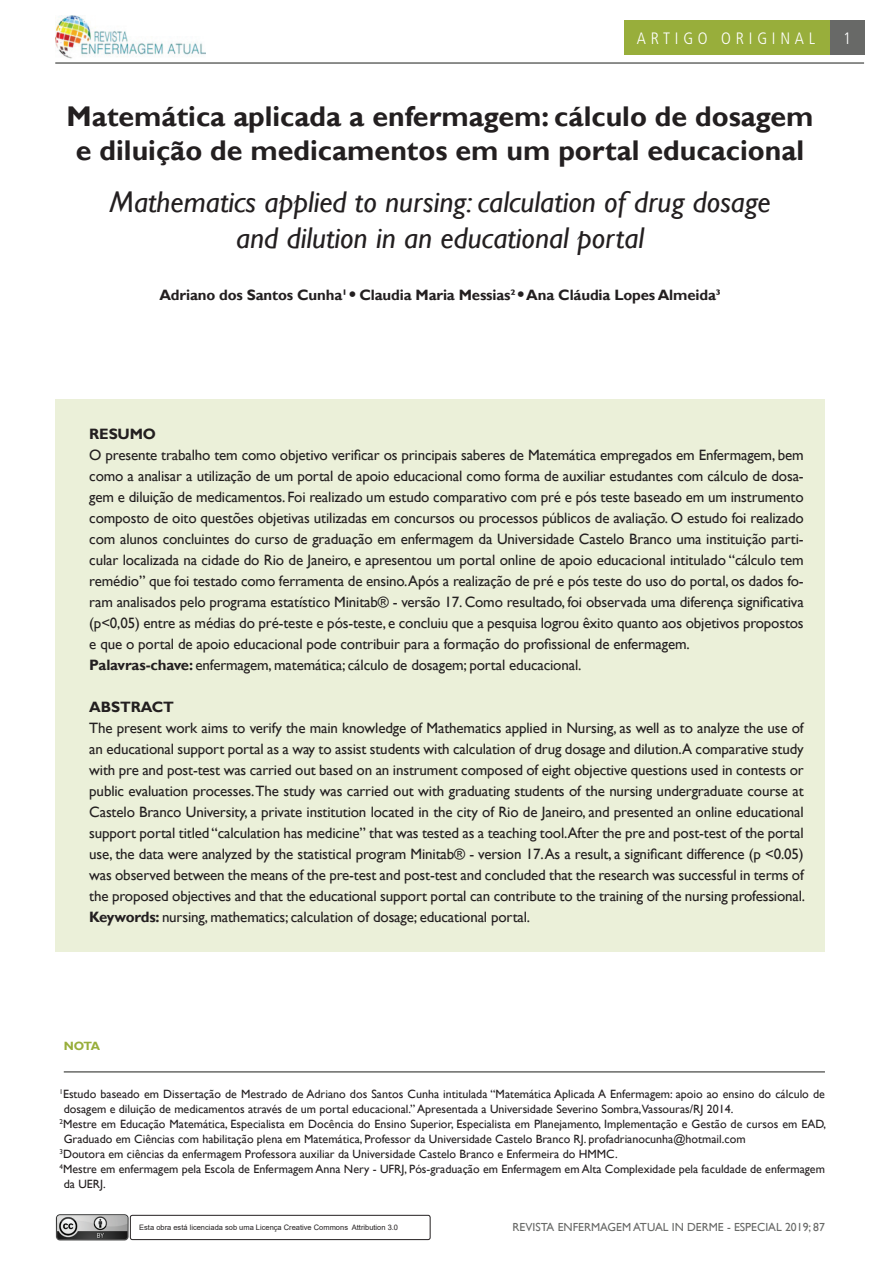
<style>
.page{position:relative;width:893px;height:1263px;background:#fff}
.page>*{position:absolute;margin:0;border:0;box-sizing:border-box;transform-origin:0 0}
._2_-_TIT_ABRE_2{font:italic 30px/36px "Gill Sans";color:#231f20;text-align:center}
._1_-_TIT_ABRE{font:700 28.5px/34.2px "Gill Sans";color:#231f20;text-align:center}
.t1{font:300 condensed 16.5px "Frutiger";letter-spacing:.29em;color:#fff}
.t2{font:15px/21px "Gill Sans";letter-spacing:-.01em;color:#231f20;text-align:justify}
.t3{font:700 15px "Gill Sans";letter-spacing:-.01em;color:#231f20}
.t4{font:12px/15px "Gill Sans";color:#231f20}
.t5{font:700 12px "Gill Sans";color:#98ae3b}
.t6{font:11.7px "Gill Sans";color:#686967}
.t7{font:7.5px "Arial";color:#231f20}
.s1{font-weight:700}
</style>
<div class="page">
<div style="left:624px;top:20px;width:206px;height:35px;background:#98ae3b"></div>
<hr style="left:55px;top:62px;width:809px;height:2px;background:#686967">
<img style="left:55px;top:16px;width:151px;height:43px">
<div style="left:830px;top:20px;width:34px;height:35px;background:#686967"></div>
<div style="left:130px;top:1215px;width:300px;height:25px;border:1px solid #231f20;border-radius:2px"></div>
<img style="left:55px;top:1214px;width:74px;height:27px">
<div style="left:55px;top:399px;width:770px;height:552px;background:#ebf0d9"></div>
<hr style="left:64px;top:1071px;width:761px;height:1px;background:#686967">
<p class="t1" style="left:637px;top:29px;width:180px">ARTIGO ORIGINAL</p>
<p class="_1_-_TIT_ABRE" style="left:67px;top:100px;width:748px">Matemática aplicada a enfermagem: cálculo de dosagem e diluição de medicamentos em um portal educacional</p>
<p class="_2_-_TIT_ABRE_2" style="left:110px;top:184px;width:662px">Mathematics applied to nursing: calculation of drug dosage and dilution in an educational portal</p>
<p class="t3" style="left:159px;top:285px;width:563px">Adriano dos Santos Cunha¹ ● Claudia Maria Messias² ● Ana Cláudia Lopes Almeida³</p>
<p class="t1" style="left:843px;top:29px;width:9px">1</p>
<p class="t3" style="left:89px;top:425px;width:68px">RESUMO</p>
<p class="t2" style="left:89px;top:445px;width:716px">O presente trabalho tem como objetivo verificar os principais saberes de Matemática empregados em Enfermagem, bem como a analisar a utilização de um portal de apoio educacional como forma de auxiliar estudantes com cálculo de dosa&shy;gem e diluição de medicamentos. Foi realizado um estudo comparativo com pré e pós teste baseado em um instrumento composto de oito questões objetivas utilizadas em concursos ou processos públicos de avaliação. O estudo foi realizado com alunos concluintes do curso de graduação em enfermagem da Universidade Castelo Branco uma instituição parti&shy;cular localizada na cidade do Rio de Janeiro, e apresentou um portal online de apoio educacional intitulado “cálculo tem remédio” que foi testado como ferramenta de ensino.Após a realização de pré e pós teste do uso do portal, os dados fo&shy;ram analisados pelo programa estatístico Minitab® - versão 17. Como resultado, foi observada uma diferença significativa (p&lt;0,05) entre as médias do pré-teste e pós-teste, e concluiu que a pesquisa logrou êxito quanto aos objetivos propostos e que o portal de apoio educacional pode contribuir para a formação do profissional de enfermagem.</p>
<p class="t2" style="left:89px;top:655px;width:494px"><span class="s1">Palavras-chave:</span> enfermagem, matemática; cálculo de dosagem; portal educacional.</p>
<p class="t3" style="left:89px;top:698px;width:86px">ABSTRACT</p>
<p class="t2" style="left:89px;top:718px;width:717px">The present work aims to verify the main knowledge of Mathematics applied in Nursing, as well as to analyze the use of an educational support portal as a way to assist students with calculation of drug dosage and dilution.A comparative study with pre and post-test was carried out based on an instrument composed of eight objective questions used in contests or public evaluation processes. The study was carried out with graduating students of the nursing undergraduate course at Castelo Branco University, a private institution located in the city of Rio de Janeiro, and presented an online educational support portal titled “calculation has medicine” that was tested as a teaching tool.After the pre and post-test of the portal use, the data were analyzed by the statistical program Minitab® - version 17. As a result, a significant difference (p &lt;0.05) was observed between the means of the pre-test and post-test and concluded that the research was successful in terms of the proposed objectives and that the educational support portal can contribute to the training of the nursing professional.</p>
<p class="t2" style="left:89px;top:907px;width:442px"><span class="s1">Keywords:</span> nursing, mathematics; calculation of dosage; educational portal.</p>
<p class="t5" style="left:64px;top:1039px;width:38px">NOTA</p>
<p class="t4" style="left:64px;top:1086px;width:763px;text-indent:-4px"><sup>1</sup>Estudo baseado em Dissertação de Mestrado de Adriano dos Santos Cunha intitulada “Matemática Aplicada A Enfermagem: apoio ao ensino do cálculo de dosagem e diluição de medicamentos através de um portal educacional.” Apresentada a Universidade Severino Sombra,Vassouras/RJ 2014.</p>
<p class="t4" style="left:64px;top:1116px;width:764px;text-indent:-4px"><sup>2</sup>Mestre em Educação Matemática, Especialista em Docência do Ensino Superior, Especialista em Planejamento, Implementação e Gestão de cursos em EAD,<br>Graduado em Ciências com habilitação plena em Matemática, Professor da Universidade Castelo Branco RJ. profadrianocunha@hotmail.com</p>
<p class="t4" style="left:60px;top:1146px;width:560px"><sup>3</sup>Doutora em ciências da enfermagem Professora auxiliar da Universidade Castelo Branco e Enfermeira do HMMC.</p>
<p class="t4" style="left:64px;top:1161px;width:763px;text-indent:-4px"><sup>4</sup>Mestre em enfermagem pela Escola de Enfermagem Anna Nery - UFRJ, Pós-graduação em Enfermagem em Alta Complexidade pela faculdade de enfermagem da UERJ.</p>
<p class="t7" style="left:139px;top:1222px;width:260px">Esta obra está licenciada sob uma Licença Creative Commons Attribution 3.0</p>
<p class="t6" style="left:512px;top:1220px;width:314px">REVISTA ENFERMAGEM ATUAL IN DERME - ESPECIAL 2019; 87</p>
</div>
